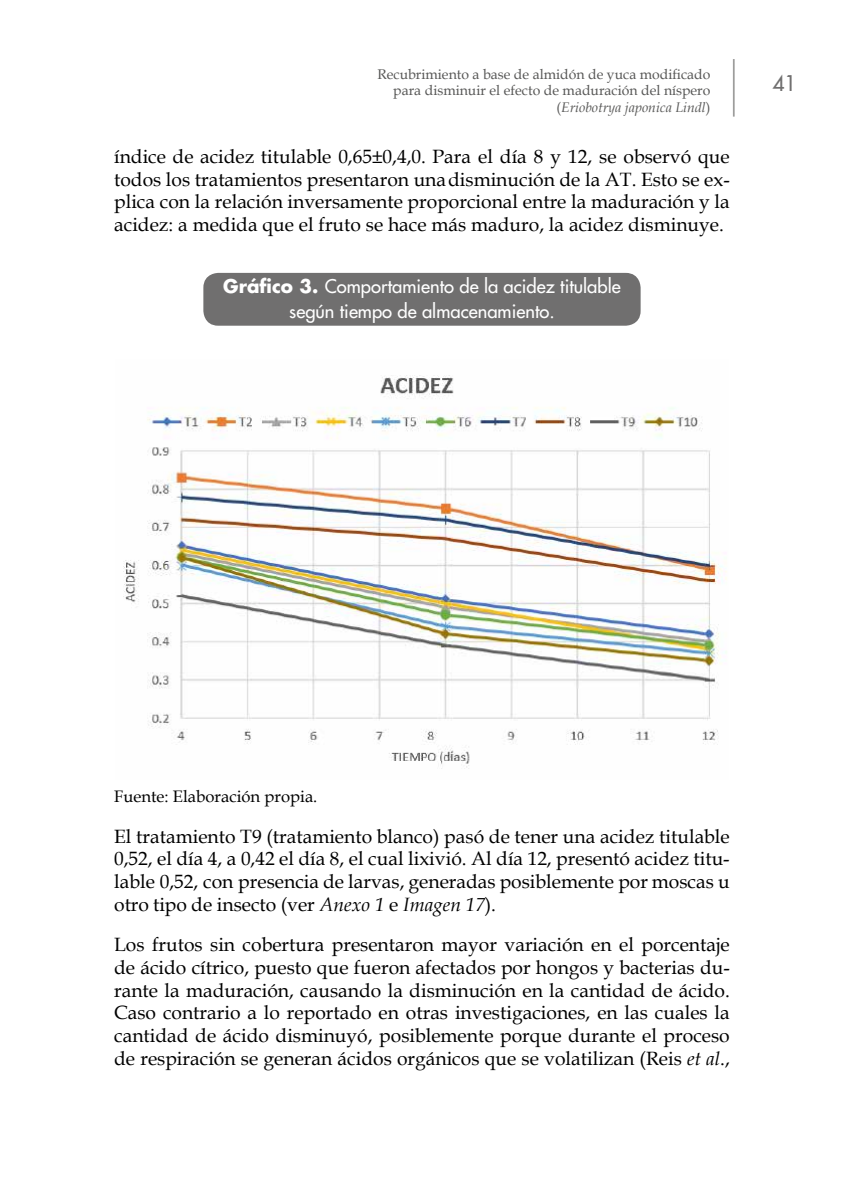
<style>
.page{position:relative;width:844px;height:1191px;background:#fff}
.page>*{position:absolute;margin:0;border:0;box-sizing:border-box;transform-origin:0 0}
.t1{font:500 21px "Futura Std";color:#706f6f}
.t2{font:19.25px/22.8px "Book Antiqua";color:#000;text-align:justify}
.t3{font:500 18.38px/24.5px "Futura Std";color:#fff;text-align:center}
.t4{font:16.62px "Book Antiqua";color:#000}
.t5{font:14px/16.8px "Book Antiqua";color:#575756;text-align:right}
.s1{font-style:italic}
.s2{font-weight:700}
</style>
<div class="page">
<hr style="left:732px;top:59px;width:2px;height:58px;background:#9d9d9c">
<div style="left:203px;top:273px;width:437px;height:53px;background:#706f6f;border-radius:15px"></div>
<img style="left:123px;top:375px;width:604px;height:394px">
<p class="t5" style="left:377px;top:65px;width:334px">Recubrimiento a base de almidón de yuca modificado para disminuir el efecto de maduración del níspero (<span class="s1">Eriobotrya japonica Lindl</span>)</p>
<p class="t1" style="left:772px;top:70px;width:26px">41</p>
<p class="t2" style="left:114px;top:144px;width:617px">índice de acidez titulable 0,65±0,4,0. Para el día 8 y 12, se observó que todos los tratamientos presentaron una disminución de la AT. Esto se ex&shy;plica con la relación inversamente proporcional entre la maduración y la acidez: a medida que el fruto se hace más maduro, la acidez disminuye.</p>
<p class="t3" style="left:223px;top:274px;width:399px"><span class="s2">Gráfico 3.</span> Comportamiento de la acidez titulable según tiempo de almacenamiento.</p>
<p class="t4" style="left:114px;top:785px;width:205px">Fuente: Elaboración propia.</p>
<p class="t2" style="left:114px;top:824px;width:617px">El tratamiento T9 (tratamiento blanco) pasó de tener una acidez titulable 0,52, el día 4, a 0,42 el día 8, el cual lixivió. Al día 12, presentó acidez titu&shy;lable 0,52, con presencia de larvas, generadas posiblemente por moscas u otro tipo de insecto (ver <span class="s1">Anexo 1</span> e <span class="s1">Imagen 17</span>).</p>
<p class="t2" style="left:114px;top:932px;width:617px">Los frutos sin cobertura presentaron mayor variación en el porcentaje de ácido cítrico, puesto que fueron afectados por hongos y bacterias du&shy;rante la maduración, causando la disminución en la cantidad de ácido.<br>Caso contrario a lo reportado en otras investigaciones, en las cuales la cantidad de ácido disminuyó, posiblemente porque durante el proceso de respiración se generan ácidos orgánicos que se volatilizan (Reis <span class="s1">et al</span>.,</p>
</div>
